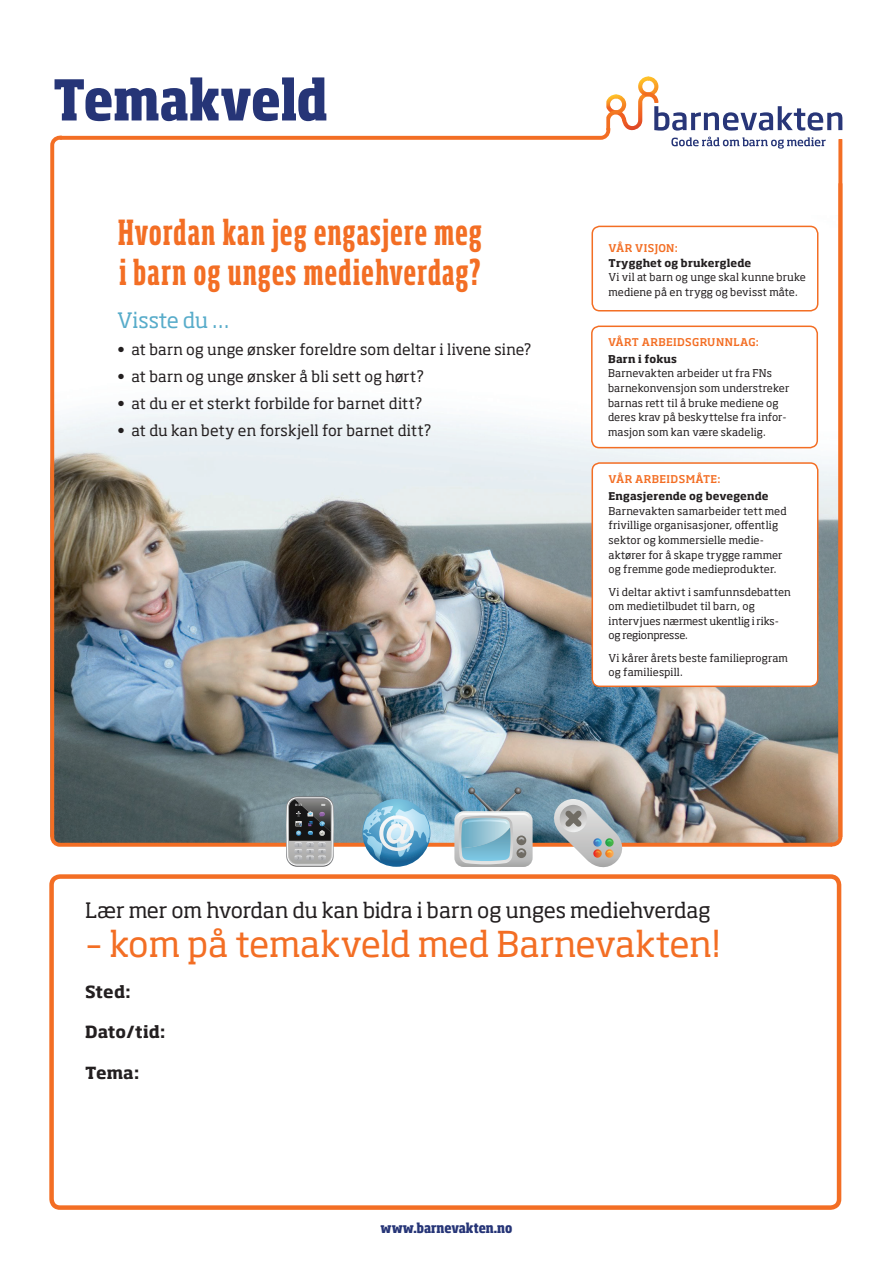
<style>
.page{position:relative;width:893px;height:1263px;background:#fff}
.page>*{position:absolute;margin:0;border:0;box-sizing:border-box;transform-origin:0 0}
.Overskrift_intro{font:800 condensed 55.5px "Soho Std";letter-spacing:-.005em;color:#263577}
.Ingress_blå{font:35.25px "Soho Std";color:#f36e24}
.t1{font:700 extra-condensed 34.2px/39.9px "Soho Std";letter-spacing:.02em;color:#f36e24}
.Ingress_blå-2{font:21px "Soho Std";letter-spacing:-.005em;color:#231f20}
.Ingress_blå-3{font:21px "Soho Std";letter-spacing:-.02em;color:#58acca}
.Brødtekst{font:700 16.5px "Soho Std";letter-spacing:-.005em;color:#231f20}
.Ingress_blå-4{font:700 16.5px "Soho Std";color:#231f20}
.Brødtekst-2{font:15px "Soho Std";letter-spacing:.005em;color:#231f20}
.Overskrift_intro-2{font:800 condensed 13.5px "Soho Std";color:#263577}
.Brødtekst-3{font:10.65px/14.5px "Soho Std";letter-spacing:.01em;color:#231f20}
.Brødtekst-4{font:10.65px/14.5px "Soho Std";letter-spacing:-.01em;color:#231f20}
.Oransje_sidetekst{font:700 10.65px/15px "Soho Std";letter-spacing:.015em;color:#231f20}
.t2{font:500 10.65px "Soho Std";letter-spacing:.04em;color:#f36e24}
.s1{font-weight:500;color:#f36e24}
</style>
<div class="page">
<div style="left:49px;top:874px;width:792px;height:336px;border:4px solid #f36e24;border-radius:9px"></div>
<img style="left:50px;top:77px;width:792px;height:791px">
<p class="Overskrift_intro" style="left:53px;top:64px;width:276px">Temakveld</p>
<p class="t1" style="left:118px;top:211px;width:366px">Hvordan kan jeg engasjere meg i barn og unges mediehverdag?</p>
<p class="Ingress_blå-3" style="left:117px;top:307px;width:114px">Visste du …</p>
<p class="Brødtekst-2" style="left:117px;top:340px;width:416px">• at barn og unge ønsker foreldre som deltar i livene sine?</p>
<p class="Brødtekst-2" style="left:117px;top:367px;width:308px">• at barn og unge ønsker å bli sett og hørt?</p>
<p class="Brødtekst-2" style="left:117px;top:394px;width:307px">• at du er et sterkt forbilde for barnet ditt?</p>
<p class="Brødtekst-2" style="left:117px;top:421px;width:316px">• at du kan bety en forskjell for barnet ditt?</p>
<p class="Oransje_sidetekst" style="left:608px;top:240px;width:144px"><span class="s1">VÅR VISJON:<br></span>Trygghet og brukerglede</p>
<p class="Brødtekst-3" style="left:608px;top:270px;width:199px">Vi vil at barn og unge skal kunne bruke mediene på en trygg og bevisst måte.</p>
<p class="t2" style="left:608px;top:335px;width:152px">VÅRT ARBEIDSGRUNNLAG:</p>
<p class="Oransje_sidetekst" style="left:608px;top:351px;width:70px">Barn i fokus</p>
<p class="Brødtekst-3" style="left:608px;top:366px;width:183px">Barnevakten arbeider ut fra FNs barnekonvensjon som understreker barnas rett til å bruke mediene og deres krav på beskyttelse fra infor&shy;masjon som kan være skadelig.</p>
<p class="t2" style="left:609px;top:472px;width:113px">VÅR ARBEIDSMÅTE:</p>
<p class="Oransje_sidetekst" style="left:608px;top:488px;width:162px">Engasjerende og bevegende</p>
<p class="Brødtekst-3" style="left:608px;top:503px;width:180px">Barnevakten samarbeider tett med</p>
<p class="Brødtekst-3" style="left:608px;top:518px;width:175px">frivillige organisasjoner, offentlig sektor og kommersielle medie&shy;aktører for å skape trygge rammer og fremme gode medieprodukter.</p>
<p class="Brødtekst-4" style="left:608px;top:584px;width:184px">Vi deltar aktivt i samfunnsdebatten om medietilbudet til barn, og intervjues nærmest ukentlig i riks&shy;og regionpresse.</p>
<p class="Brødtekst-3" style="left:608px;top:650px;width:181px">Vi kårer årets beste familieprogram og familiespill.</p>
<p class="Ingress_blå-2" style="left:85px;top:897px;width:627px">Lær mer om hvordan du kan bidra i barn og unges mediehverdag</p>
<p class="Ingress_blå" style="left:85px;top:922px;width:637px">– kom på temakveld med Barnevakten!</p>
<p class="Ingress_blå-4" style="left:85px;top:981px;width:47px">Sted:</p>
<p class="Brødtekst" style="left:85px;top:1021px;width:82px">Dato/tid:</p>
<p class="Brødtekst" style="left:85px;top:1062px;width:56px">Tema:</p>
<p class="Overskrift_intro-2" style="left:381px;top:1220px;width:133px">www.barnevakten.no</p>
</div>
